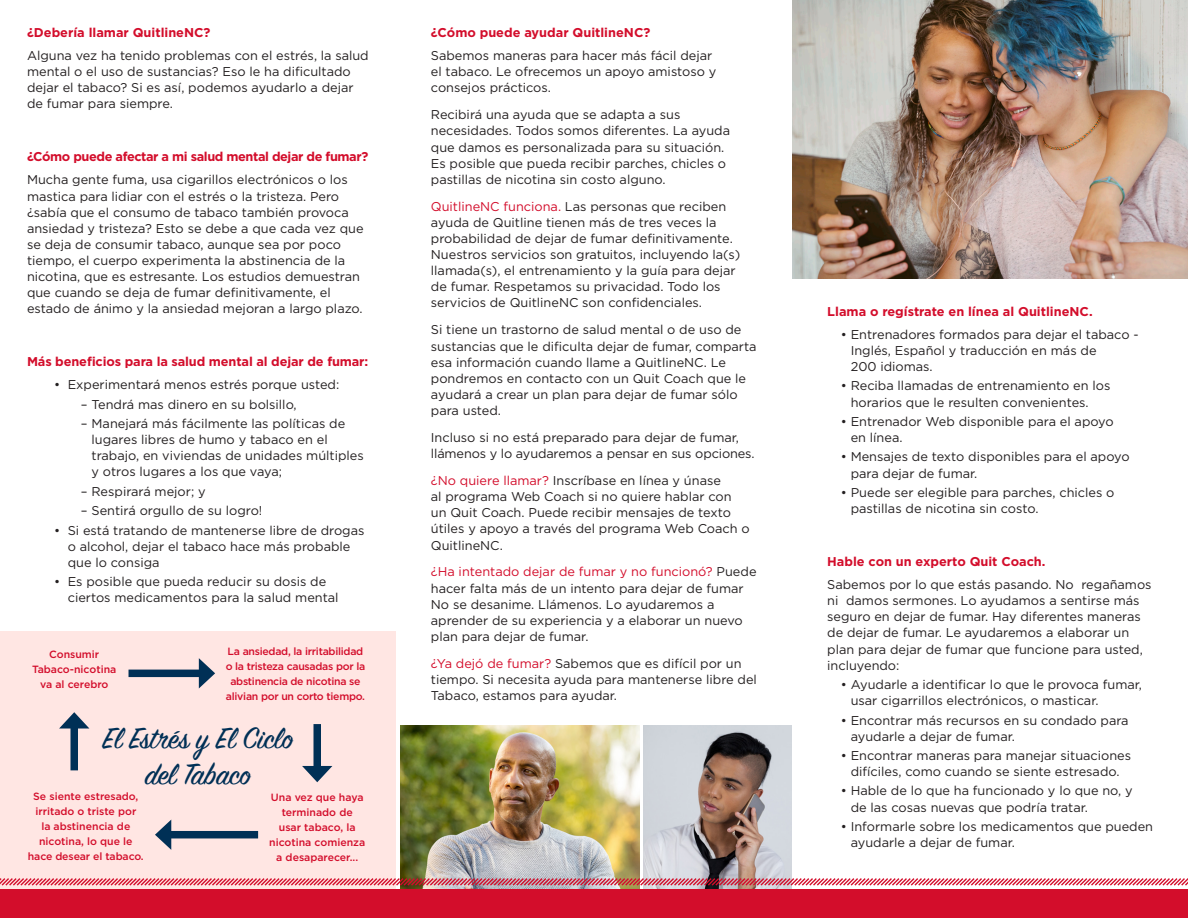
<style>
.page{position:relative;width:1188px;height:918px;background:#fff}
.page>*{position:absolute;margin:0;border:0;box-sizing:border-box;transform-origin:0 0}
.t1{font:33px/36px "Sign Painter House Script";color:#003056;text-align:center}
.t2{font:12.75px/16.2px "Gotham";color:#231f20}
.t3{font:700 12.75px "Gotham";color:#d30d2b}
.t4{font:700 12.75px "Gotham";letter-spacing:-.03em;color:#d30d2b}
.t5{font:500 10.5px/15px "Gotham";letter-spacing:-.01em;color:#d30d2b;text-align:center}
.s1{color:#d30d2b}
</style>
<div class="page">
<img style="left:644px;top:726px;width:148px;height:164px">
<img style="left:401px;top:726px;width:238px;height:164px">
<img style="left:792px;top:0;width:396px;height:279px">
<div style="left:0;top:632px;width:396px;height:286px;background:#ffe6e3"></div>
<div style="left:165px;top:831px;width:93px;height:7px;background:#003056"></div>
<svg style="left:155px;top:820px;width:16px;height:30px"></svg>
<div style="left:129px;top:670px;width:76px;height:7px;background:#003056"></div>
<svg style="left:199px;top:658px;width:16px;height:31px"></svg>
<div style="left:314px;top:724px;width:7px;height:48px;background:#003056"></div>
<svg style="left:302px;top:766px;width:30px;height:16px"></svg>
<div style="left:70px;top:722px;width:8px;height:48px;background:#003056"></div>
<svg style="left:59px;top:712px;width:30px;height:17px"></svg>
<div style="left:0;top:890px;width:1188px;height:28px;background:#d30d2b"></div>
<img style="left:0;top:877px;width:1188px;height:10px">
<p class="t3" style="left:27px;top:24px;width:185px">¿Debería llamar QuitlineNC?</p>
<p class="t2" style="left:27px;top:47px;width:343px">Alguna vez ha tenido problemas con el estrés, la salud mental o el uso de sustancias? Eso le ha dificultado dejar el tabaco? Si es así, podemos ayudarlo a dejar de fumar para siempre.</p>
<p class="t4" style="left:27px;top:149px;width:343px">¿Cómo puede afectar a mi salud mental dejar de fumar?</p>
<p class="t2" style="left:27px;top:171px;width:338px">Mucha gente fuma, usa cigarillos electrónicos o los mastica para lidiar con el estrés o la tristeza. Pero ¿sabía que el consumo de tabaco también provoca ansiedad y tristeza? Esto se debe a que cada vez que se deja de consumir tabaco, aunque sea por poco tiempo, el cuerpo experimenta la abstinencia de la nicotina, que es estresante. Los estudios demuestran que cuando se deja de fumar definitivamente, el estado de ánimo y la ansiedad mejoran a largo plazo.</p>
<p class="t3" style="left:27px;top:353px;width:343px">Más beneficios para la salud mental al dejar de fumar:</p>
<p class="t2" style="left:54px;top:376px;width:287px">• Experimentará menos estrés porque usted:</p>
<p class="t2" style="left:81px;top:396px;width:217px">– Tendrá mas dinero en su bolsillo,</p>
<p class="t2" style="left:92px;top:415px;width:274px;text-indent:-11px">– Manejará más fácilmente las políticas de lugares libres de humo y tabaco en el trabajo, en viviendas de unidades múltiples y otros lugares a los que vaya;</p>
<p class="t2" style="left:81px;top:483px;width:126px">– Respirará mejor; y</p>
<p class="t2" style="left:81px;top:502px;width:183px">– Sentirá orgullo de su logro!</p>
<p class="t2" style="left:68px;top:522px;width:298px;text-indent:-14px">• Si está tratando de mantenerse libre de drogas o alcohol, dejar el tabaco hace más probable que lo consiga</p>
<p class="t2" style="left:68px;top:573px;width:272px;text-indent:-14px">• Es posible que pueda reducir su dosis de ciertos medicamentos para la salud mental</p>
<p class="t5" style="left:32px;top:647px;width:86px">Consumir<br>Tabaco-nicotina va al cerebro</p>
<p class="t5" style="left:226px;top:644px;width:141px">La ansiedad, la irritabilidad o la tristeza causadas por la abstinencia de nicotina se alivian por un corto tiempo.</p>
<h1 class="t1" style="left:103px;top:723px;width:192px">El Estrés y El Ciclo del Tabaco</h1>
<p class="t5" style="left:28px;top:789px;width:117px">Se siente estresado, irritado o triste por<br>la abstinencia de nicotina, lo que le hace desear el tabaco.</p>
<p class="t5" style="left:269px;top:789px;width:97px">Una vez que haya terminado de<br>usar tabaco, la nicotina comienza a desaparecer...</p>
<p class="t3" style="left:431px;top:24px;width:221px">¿Cómo puede ayudar QuitlineNC?</p>
<p class="t2" style="left:431px;top:47px;width:287px">Sabemos maneras para hacer más fácil dejar el tabaco. Le ofrecemos un apoyo amistoso y consejos prácticos.</p>
<p class="t2" style="left:431px;top:106px;width:301px">Recibirá una ayuda que se adapta a sus necesidades. Todos somos diferentes. La ayuda que damos es personalizada para su situación.<br>Es posible que pueda recibir parches, chicles o pastillas de nicotina sin costo alguno.</p>
<p class="t2" style="left:431px;top:198px;width:311px"><span class="s1">QuitlineNC funciona.</span> Las personas que reciben ayuda de Quitline tienen más de tres veces la probabilidad de dejar de fumar definitivamente.<br>Nuestros servicios son gratuitos, incluyendo la(s) llamada(s), el entrenamiento y la guía para dejar de fumar. Respetamos su privacidad. Todo los servicios de QuitlineNC son confidenciales.</p>
<p class="t2" style="left:431px;top:322px;width:327px">Si tiene un trastorno de salud mental o de uso de sustancias que le dificulta dejar de fumar, comparta esa información cuando llame a QuitlineNC. Le pondremos en contacto con un Quit Coach que le ayudará a crear un plan para dejar de fumar sólo para usted.</p>
<p class="t2" style="left:431px;top:429px;width:325px">Incluso si no está preparado para dejar de fumar, llámenos y lo ayudaremos a pensar en sus opciones.</p>
<p class="t2" style="left:431px;top:472px;width:320px"><span class="s1">¿No quiere llamar?</span> Inscríbase en línea y únase<br>al programa Web Coach si no quiere hablar con un Quit Coach. Puede recibir mensajes de texto útiles y apoyo a través del programa Web Coach o QuitlineNC.</p>
<p class="t2" style="left:431px;top:564px;width:327px"><span class="s1">¿Ha intentado dejar de fumar y no funcionó?</span> Puede hacer falta más de un intento para dejar de fumar No se desanime. Llámenos. Lo ayudaremos a aprender de su experiencia y a elaborar un nuevo plan para dejar de fumar.</p>
<p class="t2" style="left:431px;top:655px;width:328px"><span class="s1">¿Ya dejó de fumar?</span> Sabemos que es difícil por un tiempo. Si necesita ayuda para mantenerse libre del<br>Tabaco, estamos para ayudar.</p>
<p class="t3" style="left:827px;top:303px;width:267px">Llama o regístrate en línea al QuitlineNC.</p>
<p class="t2" style="left:851px;top:326px;width:289px;text-indent:-10px">• Entrenadores formados para dejar el tabaco -<br>Inglés, Español y traducción en más de<br>200 idiomas.</p>
<p class="t2" style="left:851px;top:378px;width:261px;text-indent:-10px">• Reciba llamadas de entrenamiento en los horarios que le resulten convenientes.</p>
<p class="t2" style="left:851px;top:413px;width:265px;text-indent:-10px">• Entrenador Web disponible para el apoyo en línea.</p>
<p class="t2" style="left:851px;top:449px;width:280px;text-indent:-10px">• Mensajes de texto disponibles para el apoyo para dejar de fumar.</p>
<p class="t2" style="left:851px;top:484px;width:265px;text-indent:-10px">• Puede ser elegible para parches, chicles o pastillas de nicotina sin costo.</p>
<p class="t3" style="left:827px;top:553px;width:220px">Hable con un experto Quit Coach.</p>
<p class="t2" style="left:827px;top:576px;width:326px">Sabemos por lo que estás pasando. No regañamos ni damos sermones. Lo ayudamos a sentirse más seguro en dejar de fumar. Hay diferentes maneras de dejar de fumar. Le ayudaremos a elaborar un plan para dejar de fumar que funcione para usted, incluyendo:</p>
<p class="t2" style="left:851px;top:676px;width:293px;text-indent:-10px">• Ayudarle a identificar lo que le provoca fumar, usar cigarrillos electrónicos, o masticar.</p>
<p class="t2" style="left:851px;top:712px;width:279px;text-indent:-10px">• Encontrar más recursos en su condado para ayudarle a dejar de fumar.</p>
<p class="t2" style="left:841px;top:747px;width:292px;text-align:center">• Encontrar maneras para manejar situaciones difíciles, como cuando se siente estresado.</p>
<p class="t2" style="left:851px;top:783px;width:284px;text-indent:-10px">• Hable de lo que ha funcionado y lo que no, y de las cosas nuevas que podría tratar.</p>
<p class="t2" style="left:851px;top:818px;width:304px;text-indent:-10px">• Informarle sobre los medicamentos que pueden ayudarle a dejar de fumar.</p>
</div>
